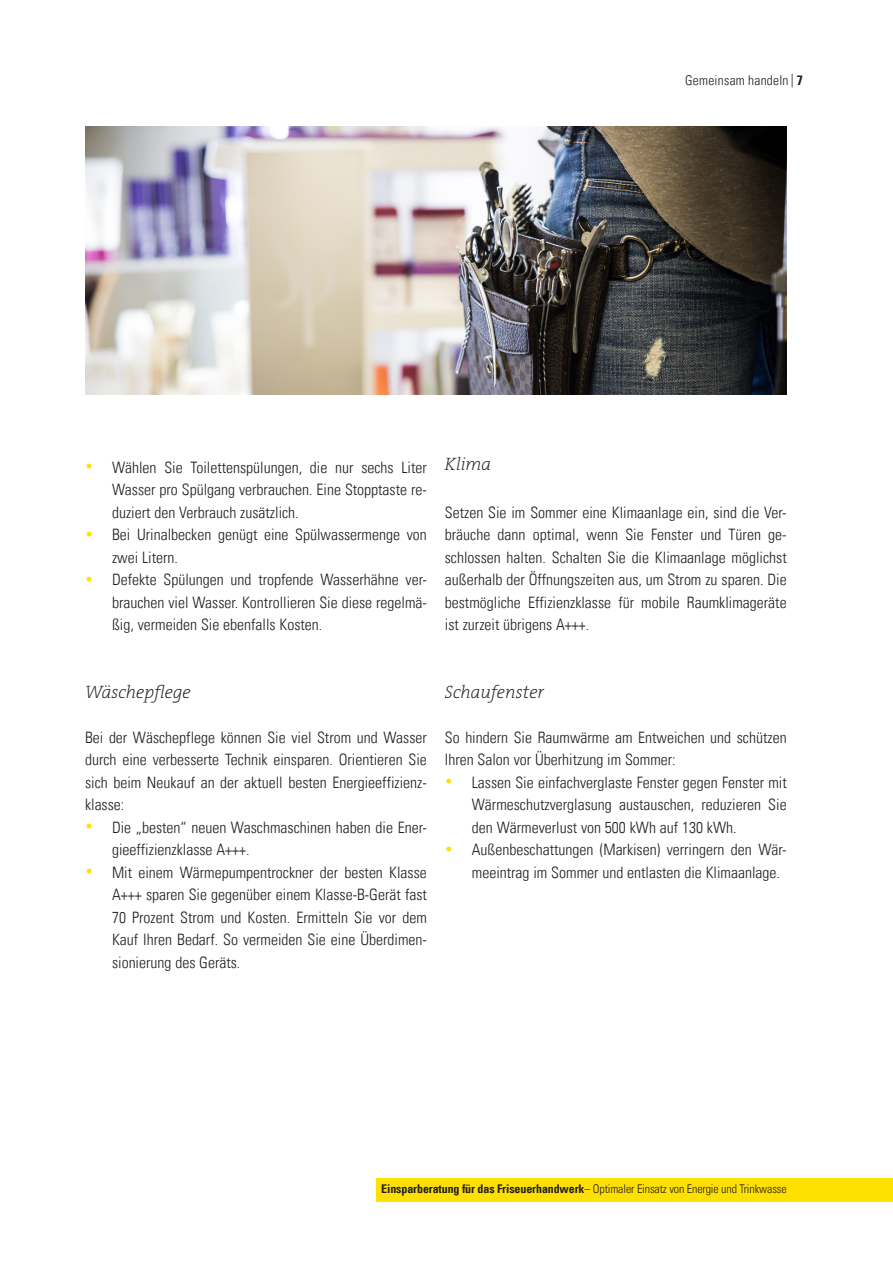
<style>
.page{position:relative;width:893px;height:1263px;background:#fff}
.page>*{position:absolute;margin:0;border:0;box-sizing:border-box;transform-origin:0 0}
.t1{font:18px "The Serif HP2 Ex Lig IT";color:#231f20}
.t2{font:300 condensed 15.75px/22.5px "Univers LT";color:#231f20;text-align:justify}
.t3{font:300 condensed 13.5px "Univers LT";letter-spacing:.02em;color:#231f20}
.t4{font:300 condensed 12px "Univers LT";letter-spacing:-.01em;color:#231f20}
.s1{font-weight:700}
.s2{font-size:13.5px;color:#ffe101}
</style>
<div class="page">
<div style="left:376px;top:1178px;width:517px;height:24px;background:#ffe101"></div>
<img style="left:85px;top:126px;width:702px;height:268px">
<p class="t3" style="left:685px;top:72px;width:119px">Gemeinsam handeln| <span class="s1">7</span></p>
<p class="t2" style="left:112px;top:456px;width:316px;text-indent:-27px"><span class="s2">•</span> Wählen Sie Toilettenspülungen, die nur sechs Liter Wasser pro Spülgang verbrauchen. Eine Stopptaste re&shy;duziert den Verbrauch zusätzlich.</p>
<p class="t2" style="left:112px;top:523px;width:316px;text-indent:-27px"><span class="s2">•</span> Bei Urinalbecken genügt eine Spülwassermenge von zwei Litern.</p>
<p class="t2" style="left:112px;top:568px;width:316px;text-indent:-27px"><span class="s2">•</span> Defekte Spülungen und tropfende Wasserhähne ver&shy;brauchen viel Wasser. Kontrollieren Sie diese regelmä&shy;ßig, vermeiden Sie ebenfalls Kosten.</p>
<p class="t1" style="left:445px;top:452px;width:48px">Klima</p>
<p class="t2" style="left:445px;top:501px;width:343px">Setzen Sie im Sommer eine Klimaanlage ein, sind die Ver&shy;bräuche dann optimal, wenn Sie Fenster und Türen ge&shy;schlossen halten. Schalten Sie die Klimaanlage möglichst außerhalb der Öffnungszeiten aus, um Strom zu sparen. Die bestmögliche Effizienzklasse für mobile Raumklimageräte ist zurzeit übrigens A+++.</p>
<p class="t1" style="left:85px;top:680px;width:107px">Wäschepflege</p>
<p class="t2" style="left:85px;top:726px;width:343px">Bei der Wäschepflege können Sie viel Strom und Wasser durch eine verbesserte Technik einsparen. Orientieren Sie sich beim Neukauf an der aktuell besten Energieeffizienz&shy;klasse:</p>
<p class="t2" style="left:112px;top:816px;width:316px;text-indent:-27px"><span class="s2">•</span> Die „besten“ neuen Waschmaschinen haben die Ener&shy;gieeffizienzklasse A+++.</p>
<p class="t2" style="left:112px;top:861px;width:316px;text-indent:-27px"><span class="s2">•</span> Mit einem Wärmepumpentrockner der besten Klasse A+++ sparen Sie gegenüber einem Klasse-B-Gerät fast 70 Prozent Strom und Kosten. Ermitteln Sie vor dem Kauf Ihren Bedarf. So vermeiden Sie eine Überdimen&shy;sionierung des Geräts.</p>
<p class="t1" style="left:445px;top:680px;width:101px">Schaufenster</p>
<p class="t2" style="left:445px;top:726px;width:343px">So hindern Sie Raumwärme am Entweichen und schützen<br>Ihren Salon vor Überhitzung im Sommer:</p>
<p class="t2" style="left:472px;top:771px;width:316px;text-indent:-27px"><span class="s2">•</span> Lassen Sie einfachverglaste Fenster gegen Fenster mit Wärmeschutzverglasung austauschen, reduzieren Sie den Wärmeverlust von 500 kWh auf 130 kWh.</p>
<p class="t2" style="left:472px;top:838px;width:316px;text-indent:-27px"><span class="s2">•</span> Außenbeschattungen (Markisen) verringern den Wär&shy;meeintrag im Sommer und entlasten die Klimaanlage.</p>
<p class="t4" style="left:381px;top:1182px;width:407px"><span class="s1">Einsparberatung für das Friseuerhandwerk</span>– Optimaler Einsatz von Energie und Trinkwasse</p>
</div>
